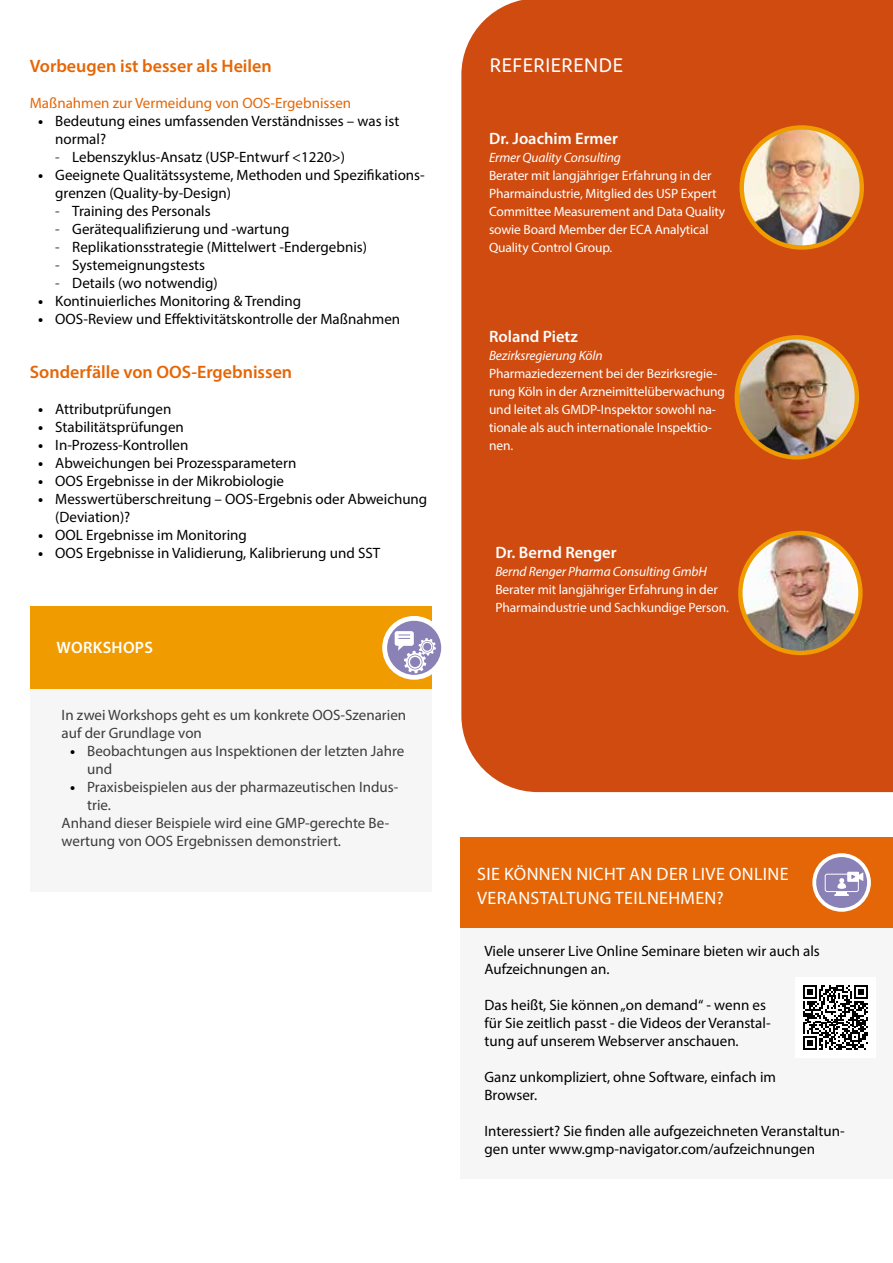
<style>
.page{position:relative;width:893px;height:1263px;background:#fff}
.page>*{position:absolute;margin:0;border:0;box-sizing:border-box;transform-origin:0 0}
.t1{font:21px "Domus";letter-spacing:.025em;color:#fff}
.t2{font:600 18px "Myriad Pro";color:#e56606}
.t3{font:18px/24px "Myriad Pro";letter-spacing:.02em;color:#fff}
.t4{font:600 16.5px "Myriad Pro";color:#fff}
.t5{font:600 16.5px "Myriad Pro";letter-spacing:.02em;color:#fff}
.t6{font:15px/18px "Myriad Pro";color:#000}
.t7{font:15px/18px "Myriad Pro";color:#3c3c3b}
.t8{font:15px "Myriad Pro";color:#e56606}
.t9{font:13.5px/18px "Myriad Pro";letter-spacing:-.01em;color:#fff}
.t10{font:italic 13.5px "Myriad Pro";letter-spacing:-.01em;color:#fff}
.s1{font-weight:700}
.s2{color:#3c3c3b}
.s3{font-weight:700;color:#000}
</style>
<div class="page">
<div style="left:30px;top:606px;width:402px;height:83px;background:#f09b00"></div>
<div style="left:30px;top:689px;width:402px;height:202px;background:#f6f6f6"></div>
<svg style="left:385px;top:618px;width:59px;height:59px"></svg>
<div style="left:382px;top:616px;width:64px;height:64px;border:5px solid #fff;border-radius:50%"></div>
<svg style="left:395px;top:631px;width:41px;height:42px;background:#b7b2d2"></svg>
<div style="left:461px;top:0;width:432px;height:792px;background:#cf4b10"></div>
<img style="left:742px;top:127px;width:120px;height:120px;border-radius:60px">
<div style="left:739px;top:125px;width:125px;height:125px;border:4px solid #f09b00;border-radius:50%"></div>
<img style="left:740px;top:533px;width:120px;height:120px;border-radius:60px">
<div style="left:738px;top:531px;width:125px;height:124px;border:4px solid #f09b00;border-radius:50%"></div>
<img style="left:737px;top:337px;width:120px;height:120px;border-radius:60px">
<div style="left:735px;top:335px;width:124px;height:124px;border:4px solid #f09b00;border-radius:50%"></div>
<div style="left:460px;top:837px;width:433px;height:91px;background:#e56606"></div>
<div style="left:460px;top:928px;width:433px;height:251px;background:#f6f6f6"></div>
<div style="left:795px;top:977px;width:81px;height:81px;background:#fff"></div>
<svg style="left:803px;top:985px;width:65px;height:65px"></svg>
<svg style="left:814px;top:855px;width:55px;height:55px"></svg>
<div style="left:812px;top:853px;width:59px;height:59px;border:4px solid #fff;border-radius:50%"></div>
<div style="left:825px;top:874px;width:34px;height:18px;border:1px solid #fff;border-radius:2px"></div>
<svg style="left:834px;top:872px;width:29px;height:24px"></svg>
<hr style="left:529px;top:0;width:364px;height:1px;background:#cf4b10">
<p class="t2" style="left:30px;top:55px;width:243px">Vorbeugen ist besser als Heilen</p>
<p class="t8" style="left:30px;top:94px;width:323px">Maßnahmen zur Vermeidung von OOS-Ergebnissen</p>
<p class="t6" style="left:55px;top:112px;width:346px;text-indent:-17px"><span class="s1">•</span> Bedeutung eines umfassenden Verständnisses – was ist normal?</p>
<p class="t6" style="left:55px;top:148px;width:291px"><span class="s2">-</span> Lebenszyklus-Ansatz (USP-Entwurf &lt;1220&gt;)</p>
<p class="t6" style="left:55px;top:166px;width:371px;text-indent:-17px"><span class="s1">•</span> Geeignete Qualitätssysteme, Methoden und Spezifikations&shy;grenzen (Quality-by-Design)</p>
<p class="t6" style="left:55px;top:202px;width:157px"><span class="s2">-</span> Training des Personals</p>
<p class="t6" style="left:55px;top:220px;width:236px"><span class="s2">-</span> Gerätequalifizierung und -wartung</p>
<p class="t6" style="left:55px;top:238px;width:313px"><span class="s2">-</span> Replikationsstrategie (Mittelwert -Endergebnis)</p>
<p class="t6" style="left:55px;top:256px;width:151px"><span class="s2">-</span> Systemeignungstests</p>
<p class="t6" style="left:55px;top:274px;width:164px"><span class="s2">-</span> Details (wo notwendig)</p>
<p class="t6" style="left:38px;top:292px;width:264px"><span class="s1">•</span> Kontinuierliches Monitoring &amp; Trending</p>
<p class="t6" style="left:38px;top:310px;width:363px"><span class="s1">•</span> OOS-Review und Effektivitätskontrolle der Maßnahmen</p>
<p class="t2" style="left:30px;top:361px;width:264px">Sonderfälle von OOS-Ergebnissen</p>
<p class="t6" style="left:38px;top:400px;width:135px"><span class="s1">•</span> Attributprüfungen</p>
<p class="t6" style="left:38px;top:418px;width:147px"><span class="s1">•</span> Stabilitätsprüfungen</p>
<p class="t6" style="left:38px;top:436px;width:152px"><span class="s1">•</span> In-Prozess-Kontrollen</p>
<p class="t6" style="left:38px;top:454px;width:260px"><span class="s1">•</span> Abweichungen bei Prozessparametern</p>
<p class="t6" style="left:38px;top:472px;width:247px"><span class="s1">•</span> OOS Ergebnisse in der Mikrobiologie</p>
<p class="t6" style="left:55px;top:490px;width:374px;text-indent:-17px"><span class="s1">•</span> Messwertüberschreitung – OOS-Ergebnis oder Abweichung (Deviation)?</p>
<p class="t6" style="left:38px;top:526px;width:210px"><span class="s1">•</span> OOL Ergebnisse im Monitoring</p>
<p class="t6" style="left:38px;top:544px;width:344px"><span class="s1">•</span> OOS Ergebnisse in Validierung, Kalibrierung und SST</p>
<p class="t5" style="left:57px;top:637px;width:98px">WORKSHOPS</p>
<p class="t7" style="left:62px;top:706px;width:346px">In zwei Workshops geht es um konkrete OOS-Szenarien auf der Grundlage von</p>
<p class="t7" style="left:87px;top:742px;width:319px;text-indent:-17px"><span class="s3">•</span> Beobachtungen aus Inspektionen der letzten Jahre und</p>
<p class="t7" style="left:70px;top:778px;width:330px"><span class="s3">•</span> Praxisbeispielen aus der pharmazeutischen Indus-</p>
<p class="t7" style="left:87px;top:796px;width:25px">trie.</p>
<p class="t7" style="left:62px;top:814px;width:329px">Anhand dieser Beispiele wird eine GMP-gerechte Be-</p>
<p class="t7" style="left:62px;top:832px;width:281px">wertung von OOS Ergebnissen demonstriert.</p>
<h1 class="t1" style="left:490px;top:54px;width:135px">REFERIERENDE</h1>
<p class="t4" style="left:489px;top:128px;width:130px">Dr. Joachim Ermer</p>
<p class="t10" style="left:489px;top:149px;width:133px">Ermer Quality Consulting</p>
<p class="t9" style="left:489px;top:166px;width:238px">Berater mit langjähriger Erfahrung in der Pharmaindustrie, Mitglied des USP Expert Committee Measurement and Data Quality sowie Board Member der ECA Analytical Quality Control Group.</p>
<p class="t4" style="left:489px;top:326px;width:90px">Roland Pietz</p>
<p class="t10" style="left:489px;top:347px;width:115px">Bezirksregierung Köln</p>
<p class="t9" style="left:489px;top:364px;width:238px">Pharmaziedezernent bei der Bezirksregie&shy;rung Köln in der Arzneimittelüberwachung und leitet als GMDP-Inspektor sowohl na&shy;tionale als auch internationale Inspektio&shy;nen.</p>
<p class="t4" style="left:495px;top:542px;width:123px">Dr. Bernd Renger</p>
<p class="t10" style="left:495px;top:563px;width:213px">Bernd Renger Pharma Consulting GmbH</p>
<p class="t9" style="left:495px;top:580px;width:235px">Berater mit langjähriger Erfahrung in der<br>Pharmaindustrie und Sachkundige Person.</p>
<p class="t3" style="left:477px;top:862px;width:313px">SIE KÖNNEN NICHT AN DER LIVE ONLINE<br>VERANSTALTUNG TEILNEHMEN?</p>
<p class="t6" style="left:484px;top:942px;width:337px">Viele unserer Live Online Seminare bieten wir auch als<br>Aufzeichnungen an.</p>
<p class="t6" style="left:484px;top:996px;width:288px">Das heißt, Sie können „on demand“ - wenn es für Sie zeitlich passt - die Videos der Veranstal&shy;tung auf unserem Webserver anschauen.</p>
<p class="t6" style="left:484px;top:1068px;width:293px">Ganz unkompliziert, ohne Software, einfach im<br>Browser.</p>
<p class="t6" style="left:484px;top:1122px;width:362px">Interessiert? Sie finden alle aufgezeichneten Veranstaltun&shy;gen unter www.gmp-navigator.com/aufzeichnungen</p>
</div>
